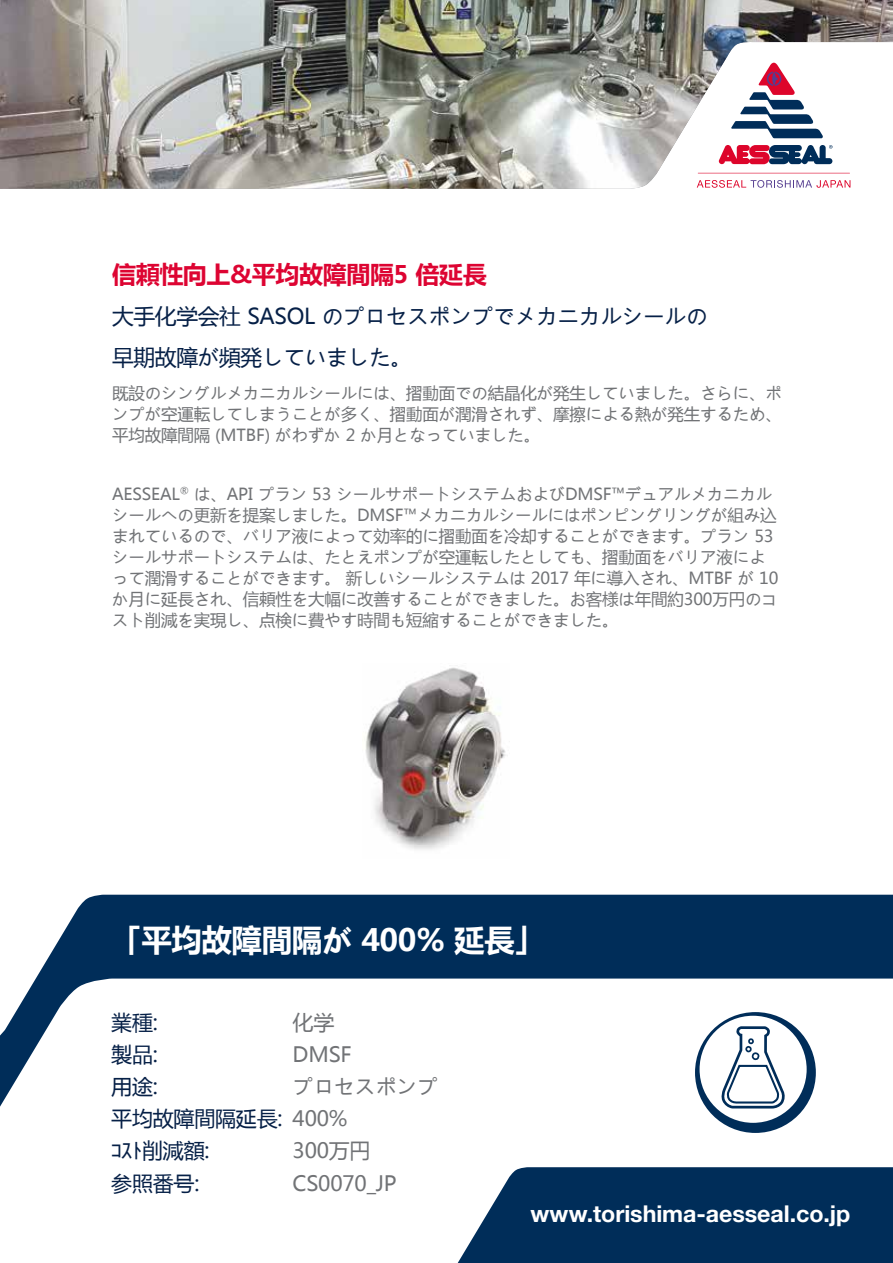
<style>
.page{position:relative;width:893px;height:1263px;background:#fff}
.page>*{position:absolute;margin:0;border:0;box-sizing:border-box;transform-origin:0 0}
.Case_Studies_White_H{font:700 30.6px "Microsoft Ya Hei";letter-spacing:-.015em;color:#fff}
.Headline{font:700 24px "Microsoft Ya Hei";letter-spacing:-.015em;color:#dd0432}
.Website{font:700 23.25px "Helvetica Neue LTW1 G";letter-spacing:-.005em;color:#fff}
.Subline{font:21.75px "Microsoft Ya Hei";letter-spacing:-.015em;color:#062047}
.Case_Studies_Tabs{font:21px "Microsoft Ya Hei";letter-spacing:-.01em;color:#062047}
.Case_Studies_Tabs-2{font:21px "Microsoft Ya Hei";letter-spacing:-.01em;color:#717376}
.Body_copy_11pt{font:16.5px/21px "Microsoft Ya Hei";letter-spacing:-.01em;color:#717376;text-align:justify}
.s1{color:#717376}
</style>
<div class="page">
<div style="left:36px;top:895px;width:857px;height:83px;background:#002d59"></div>
<svg style="left:0;top:978px;width:893px;height:155px"></svg>
<img style="left:0;top:0;width:893px;height:189px">
<svg style="left:457px;top:1167px;width:436px;height:96px;background:#123c64"></svg>
<svg style="left:698px;top:173px;width:152px;height:1px"></svg>
<svg style="left:719px;top:145px;width:113px;height:19px"></svg>
<svg style="left:697px;top:180px;width:153px;height:8px"></svg>
<svg style="left:731px;top:63px;width:92px;height:75px"></svg>
<div style="left:695px;top:1012px;width:121px;height:121px;background:#002d59;border-radius:50%"></div>
<div style="left:700px;top:1016px;width:107px;height:107px;background:#fff;border-radius:50%"></div>
<svg style="left:721px;top:1024px;width:63px;height:85px"></svg>
<img style="left:365px;top:667px;width:141px;height:183px">
<p class="Headline" style="left:112px;top:257px;width:376px">信頼性向上&amp;平均故障間隔5 倍延長</p>
<p class="Subline" style="left:112px;top:301px;width:597px">大手化学会社 SASOL のプロセスポンプでメカニカルシールの</p>
<p class="Subline" style="left:112px;top:342px;width:302px">早期故障が頻発していました。</p>
<p class="Body_copy_11pt" style="left:112px;top:382px;width:671px">既設のシングルメカニカルシールには、摺動面での結晶化が発生していました。さらに、ポンプが空運転してしまうことが多く、摺動面が潤滑されず、摩擦による熱が発生するため、平均故障間隔 (MTBF) がわずか 2 か月となっていました。</p>
<p class="Body_copy_11pt" style="left:112px;top:483px;width:668px;text-align:left">AESSEAL<sup>®</sup> は、API プラン 53 シールサポートシステムおよびDMSF™デュアルメカニカルシールへの更新を提案しました。DMSF™メカニカルシールにはポンピングリングが組み込まれているので、バリア液によって効率的に摺動面を冷却することができます。プラン 53シールサポートシステムは、たとえポンプが空運転したとしても、摺動面をバリア液によって潤滑することができます。 新しいシールシステムは 2017 年に導入され、MTBF が 10か月に延長され、信頼性を大幅に改善することができました。お客様は年間約300万円のコスト削減を実現し、点検に費やす時間も短縮することができました。</p>
<p class="Case_Studies_White_H" style="left:111px;top:918px;width:435px">「平均故障間隔が 400% 延長」</p>
<p class="Case_Studies_Tabs" style="left:111px;top:1008px;width:48px">業種:</p>
<p class="Case_Studies_Tabs-2" style="left:293px;top:1008px;width:43px">化学</p>
<p class="Case_Studies_Tabs" style="left:111px;top:1040px;width:48px">製品:</p>
<p class="Case_Studies_Tabs-2" style="left:293px;top:1040px;width:61px">DMSF</p>
<p class="Case_Studies_Tabs" style="left:111px;top:1072px;width:48px">用途:</p>
<p class="Case_Studies_Tabs-2" style="left:293px;top:1072px;width:147px">プロセスポンプ</p>
<p class="Case_Studies_Tabs" style="left:111px;top:1104px;width:238px">平均故障間隔延長: <span class="s1">400%</span></p>
<p class="Case_Studies_Tabs" style="left:111px;top:1137px;width:100px">ｺｽﾄ削減額:</p>
<p class="Case_Studies_Tabs-2" style="left:293px;top:1137px;width:80px">300万円</p>
<p class="Case_Studies_Tabs" style="left:111px;top:1169px;width:90px">参照番号:</p>
<p class="Case_Studies_Tabs-2" style="left:293px;top:1169px;width:106px">CS0070_JP</p>
<p class="Website" style="left:530px;top:1199px;width:322px">www.torishima-aesseal.co.jp</p>
</div>
